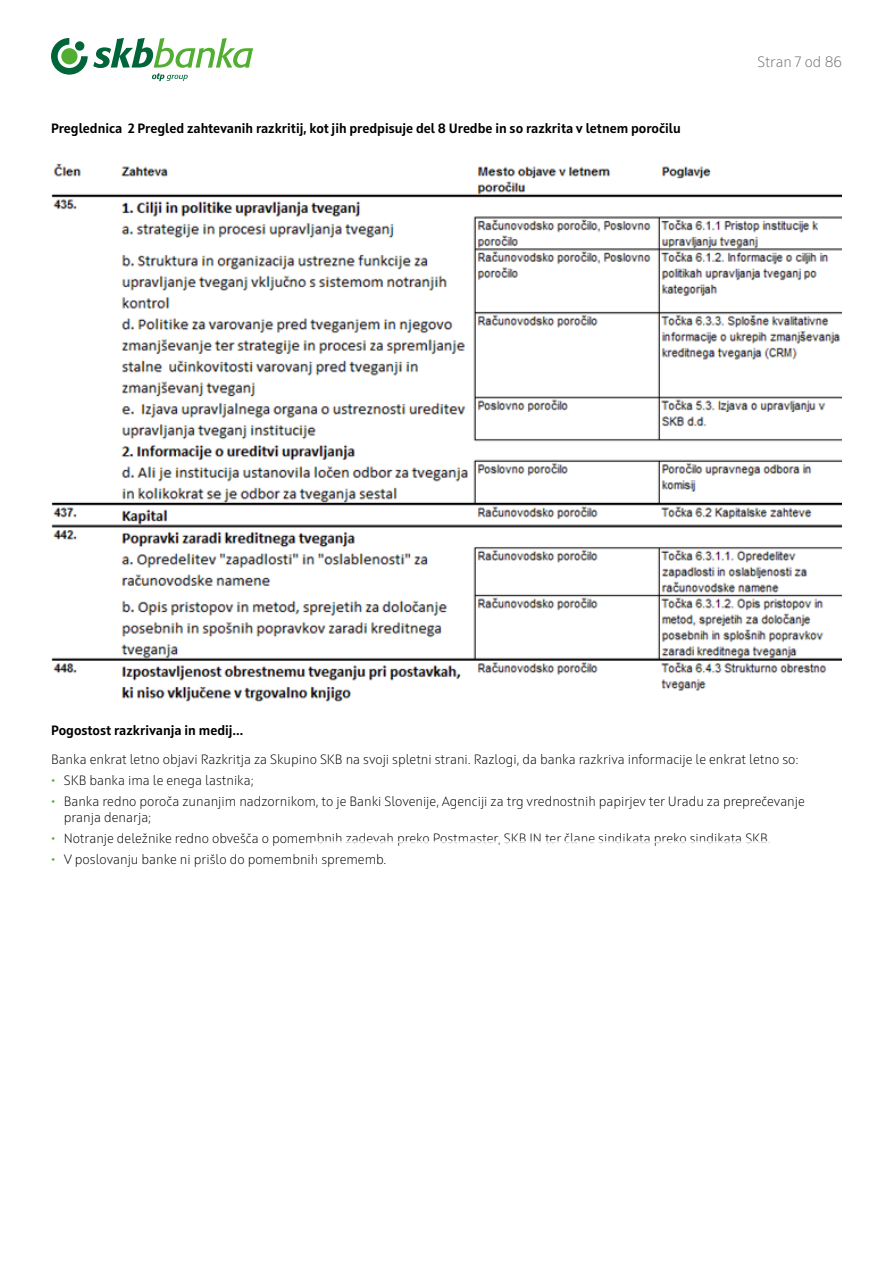
<style>
.page{position:relative;width:893px;height:1263px;background:#fff}
.page>*{position:absolute;margin:0;border:0;box-sizing:border-box;transform-origin:0 0}
.t1{font:300 15px "Squad";color:#706f6f}
.t2{font:300 13.5px/16.5px "Squad";color:#000}
.t3{font:700 13.5px "Squad";color:#000}
.s1{font-weight:400;color:#52ae32}
</style>
<div class="page">
<svg style="left:51px;top:38px;width:202px;height:43px"></svg>
<img style="left:51px;top:164px;width:791px;height:537px">
<p class="t3" style="left:51px;top:120px;width:631px">Preglednica 2 Pregled zahtevanih razkritij, kot jih predpisuje del 8 Uredbe in so razkrita v letnem poročilu</p>
<p class="t1" style="left:757px;top:53px;width:86px">Stran 7 od 86</p>
<p class="t3" style="left:51px;top:722px;width:194px">Pogostost razkrivanja in medij…</p>
<p class="t2" style="left:51px;top:751px;width:749px">Banka enkrat letno objavi Razkritja za Skupino SKB na svoji spletni strani. Razlogi, da banka razkriva informacije le enkrat letno so:</p>
<p class="t2" style="left:51px;top:772px;width:204px"><span class="s1">•</span> SKB banka ima le enega lastnika;</p>
<p class="t2" style="left:64px;top:793px;width:743px;text-indent:-13px"><span class="s1">•</span> Banka redno poroča zunanjim nadzornikom, to je Banki Slovenije, Agenciji za trg vrednostnih papirjev ter Uradu za preprečevanje pranja denarja;</p>
<p class="t2" style="left:51px;top:830px;width:721px"><span class="s1">•</span> Notranje deležnike redno obvešča o pomembnih zadevah preko Postmaster, SKB IN ter člane sindikata preko sindikata SKB.</p>
<p class="t2" style="left:51px;top:851px;width:337px"><span class="s1">•</span> V poslovanju banke ni prišlo do pomembnih sprememb.</p>
</div>
